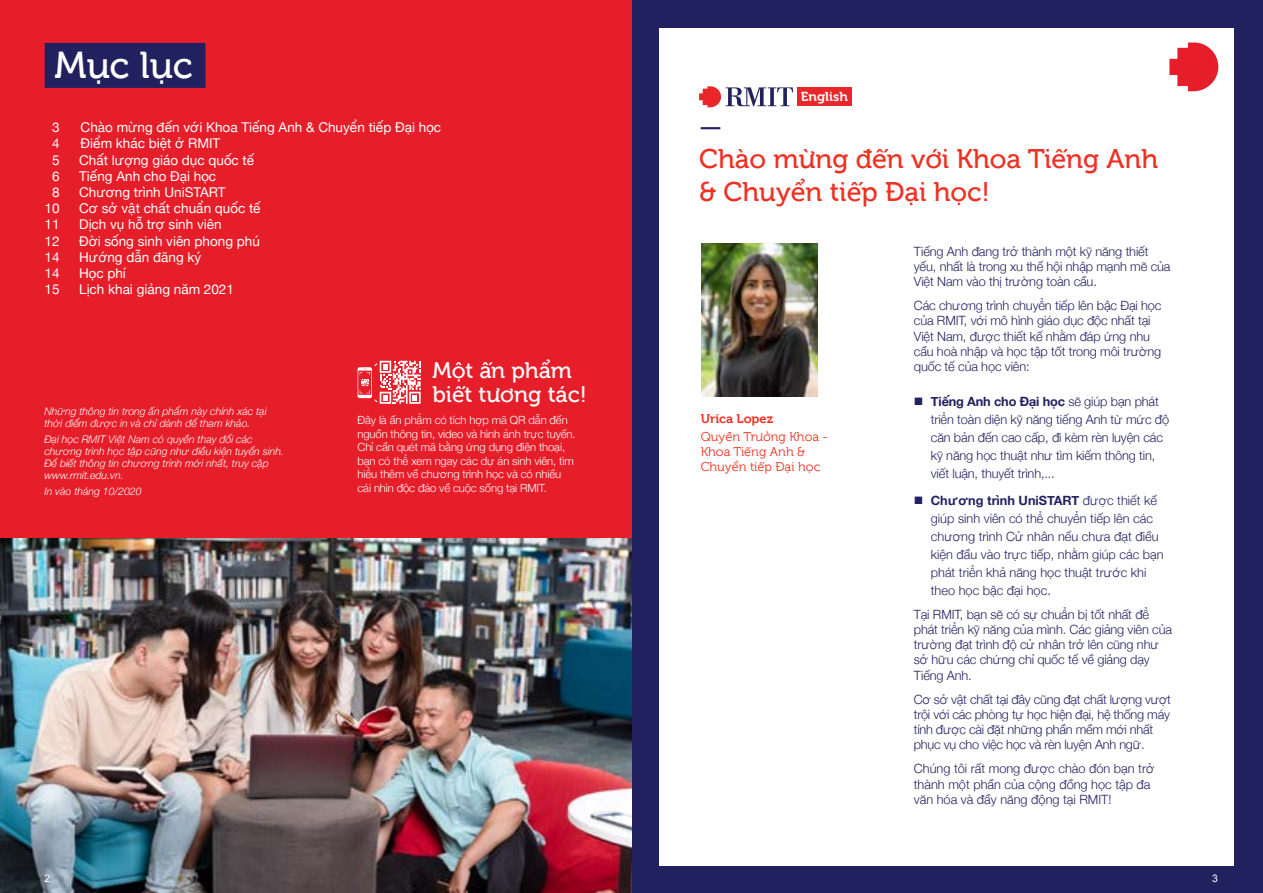
<style>
.page{position:relative;width:1263px;height:893px;background:#fff}
.page>*{position:absolute;margin:0;border:0;box-sizing:border-box;transform-origin:0 0}
.t1{font:37.5px "Museo 500";color:#fff}
.t2{font:27px/32.5px "Museo 500";color:#ee3124}
.t3{font:27px "Museo 500";color:#222160}
.t4{font:22.5px/24px "Museo 500";color:#fff}
.t5{font:13.5px "Helvetica Neue";color:#fff}
.t6{font:13.05px "VN Museo 700";color:#fff}
.t7{font:300 12.75px/15.3px "Helvetica Neue";letter-spacing:-.01em;color:#222160}
.t8{font:12.75px/15px "Museo 300";color:#ee3124}
.t9{font:12.75px "VN Museo 700";color:#ee3124}
.t10{font:300 11.25px/13.5px "Helvetica Neue";letter-spacing:-.01em;color:#fff}
.t11{font:italic 300 10.5px/12px "Helvetica Neue";color:#fff}
.t12{font:10.5px "Arial";color:#fff}
.s1{font-weight:700}
</style>
<div class="page">
<div style="left:0;top:865px;width:1263px;height:28px;background:#222160"></div>
<div style="left:631px;top:0;width:632px;height:871px;background:#222160"></div>
<div style="left:0;top:0;width:631px;height:893px;background:#e61e2a"></div>
<div style="left:45px;top:43px;width:160px;height:45px;background:#222160"></div>
<img style="left:0;top:539px;width:631px;height:354px">
<div style="left:659px;top:28px;width:574px;height:837px;background:#fff"></div>
<svg style="left:1169px;top:43px;width:49px;height:48px"></svg>
<svg style="left:699px;top:86px;width:94px;height:21px"></svg>
<div style="left:797px;top:87px;width:54px;height:19px;background:#e92629"></div>
<svg style="left:358px;top:361px;width:63px;height:43px"></svg>
<img style="left:701px;top:243px;width:116px;height:154px">
<h1 class="t1" style="left:55px;top:37px;width:140px">Mục lục</h1>
<p class="t5" style="left:52px;top:118px;width:9px">3</p>
<p class="t5" style="left:81px;top:118px;width:362px">Chào mừng đến với Khoa Tiếng Anh &amp; Chuyển tiếp Đại học</p>
<p class="t5" style="left:52px;top:134px;width:9px">4</p>
<p class="t5" style="left:81px;top:134px;width:141px">Điểm khác biệt ở RMIT</p>
<p class="t5" style="left:52px;top:150px;width:9px">5</p>
<p class="t5" style="left:79px;top:150px;width:177px">Chất lượng giáo dục quốc tế</p>
<p class="t5" style="left:52px;top:166px;width:9px">6</p>
<p class="t5" style="left:79px;top:166px;width:139px">Tiếng Anh cho Đại học</p>
<p class="t5" style="left:52px;top:182px;width:9px">8</p>
<p class="t5" style="left:79px;top:182px;width:148px">Chương trình UniSTART</p>
<p class="t5" style="left:45px;top:199px;width:17px">10</p>
<p class="t5" style="left:79px;top:199px;width:183px">Cơ sở vật chất chuẩn quốc tế</p>
<p class="t5" style="left:45px;top:215px;width:17px">11</p>
<p class="t5" style="left:79px;top:215px;width:144px">Dịch vụ hỗ trợ sinh viên</p>
<p class="t5" style="left:45px;top:231px;width:17px">12</p>
<p class="t5" style="left:79px;top:231px;width:182px">Đời sống sinh viên phong phú</p>
<p class="t5" style="left:45px;top:247px;width:17px">14</p>
<p class="t5" style="left:79px;top:247px;width:124px">Hướng dẫn đăng ký</p>
<p class="t5" style="left:45px;top:263px;width:17px">14</p>
<p class="t5" style="left:79px;top:263px;width:48px">Học phí</p>
<p class="t5" style="left:45px;top:280px;width:17px">15</p>
<p class="t5" style="left:79px;top:280px;width:156px">Lịch khai giảng năm 2021</p>
<p class="t11" style="left:44px;top:405px;width:224px">Những thông tin trong ấn phẩm này chính xác tại thời điểm được in và chỉ dành để tham khảo.</p>
<p class="t11" style="left:44px;top:433px;width:241px">Đại học RMIT Việt Nam có quyền thay đổi các chương trình học tập cũng như điều kiện tuyển sinh.<br>Để biết thông tin chương trình mới nhất, truy cập www.rmit.edu.vn.</p>
<p class="t11" style="left:44px;top:485px;width:99px">In vào tháng 10/2020</p>
<h3 class="t4" style="left:432px;top:356px;width:156px">Một ấn phẩm biết tương tác!</h3>
<p class="t10" style="left:358px;top:413px;width:220px">Đây là ấn phẩm có tích hợp mã QR dẫn đến nguồn thông tin, video và hình ảnh trực tuyến.<br>Chỉ cần quét mã bằng ứng dụng điện thoại, bạn có thể xem ngay các dự án sinh viên, tìm hiểu thêm về chương trình học và có nhiều cái nhìn độc đáo về cuộc sống tại RMIT.</p>
<p class="t12" style="left:44px;top:872px;width:7px">2</p>
<p class="t6" style="left:801px;top:86px;width:48px">English</p>
<h2 class="t3" style="left:699px;top:106px;width:25px">—</h2>
<h2 class="t2" style="left:699px;top:140px;width:461px">Chào mừng đến với Khoa Tiếng Anh &amp; Chuyển tiếp Đại học!</h2>
<p class="t9" style="left:701px;top:408px;width:74px">Urica Lopez</p>
<p class="t8" style="left:701px;top:429px;width:129px">Quyền Trưởng Khoa -<br>Khoa Tiếng Anh &amp;<br>Chuyển tiếp Đại học</p>
<p class="t7" style="left:914px;top:242px;width:258px">Tiếng Anh đang trở thành một kỹ năng thiết yếu, nhất là trong xu thế hội nhập mạnh mẽ của<br>Việt Nam vào thị trường toàn cầu.</p>
<p class="t7" style="left:914px;top:297px;width:249px">Các chương trình chuyển tiếp lên bậc Đại học của RMIT, với mô hình giáo dục độc nhất tại Việt Nam, được thiết kế nhằm đáp ứng nhu cầu hoà nhập và học tập tốt trong môi trường quốc tế của học viên:</p>
<p class="t7" style="left:931px;top:392px;width:240px;line-height:18px;text-indent:-17px">■ <span class="s1">Tiếng Anh cho Đại học</span> sẽ giúp bạn phát triển toàn diện kỹ năng tiếng Anh từ mức độ căn bản đến cao cấp, đi kèm rèn luyện các kỹ năng học thuật như tìm kiếm thông tin, viết luận, thuyết trình,...</p>
<p class="t7" style="left:931px;top:490px;width:234px;line-height:18px;text-indent:-17px">■ <span class="s1">Chương trình UniSTART</span> được thiết kế giúp sinh viên có thể chuyển tiếp lên các chương trình Cử nhân nếu chưa đạt điều kiện đầu vào trực tiếp, nhằm giúp các bạn phát triển khả năng học thuật trước khi theo học bậc đại học.</p>
<p class="t7" style="left:914px;top:605px;width:260px">Tại RMIT, bạn sẽ có sự chuẩn bị tốt nhất để phát triển kỹ năng của mình. Các giảng viên của trường đạt trình độ cử nhân trở lên cũng như sở hữu các chứng chỉ quốc tế về giảng dạy Tiếng Anh.</p>
<p class="t7" style="left:914px;top:690px;width:259px">Cơ sở vật chất tại đây cũng đạt chất lượng vượt trội với các phòng tự học hiện đại, hệ thống máy tính được cài đặt những phần mềm mới nhất phục vụ cho việc học và rèn luyện Anh ngữ.</p>
<p class="t7" style="left:914px;top:760px;width:242px">Chúng tôi rất mong được chào đón bạn trở thành một phần của cộng đồng học tập đa văn hóa và đầy năng động tại RMIT!</p>
<p class="t12" style="left:1212px;top:872px;width:7px">3</p>
</div>
